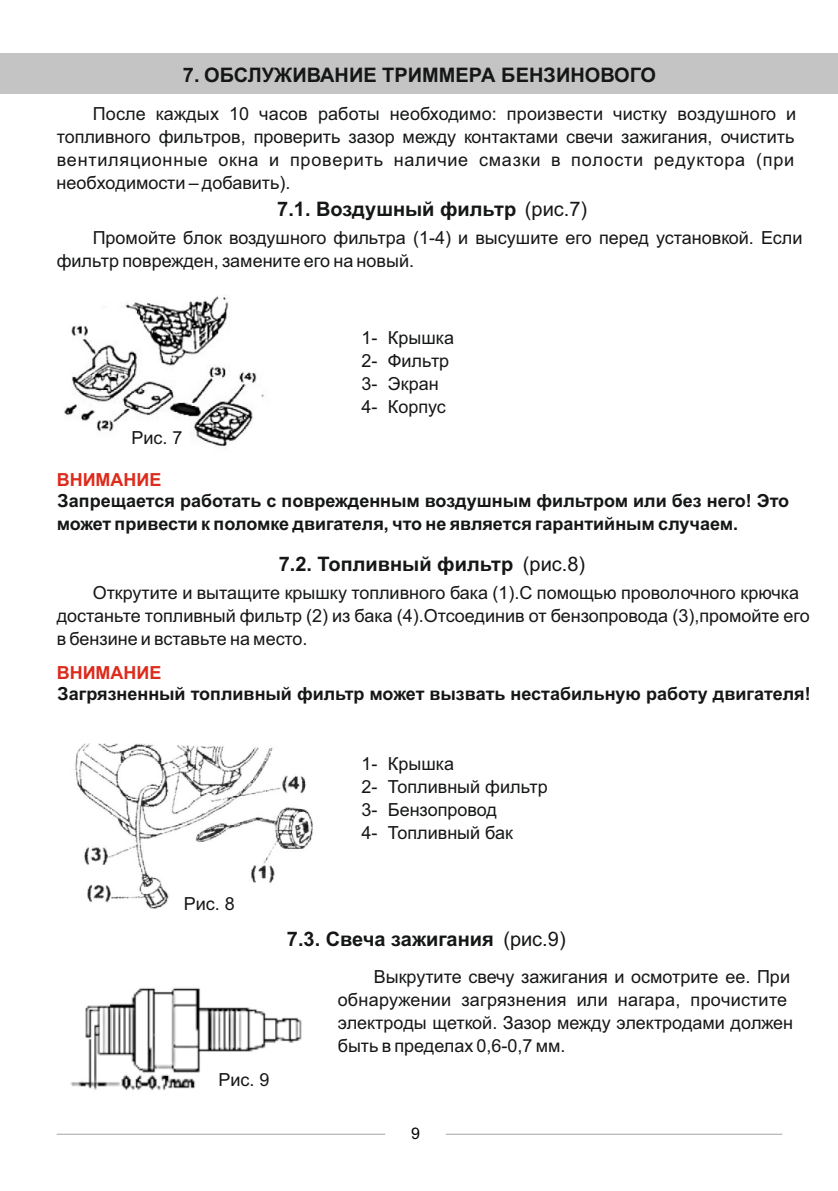
<style>
.page{position:relative;width:838px;height:1191px;background:#fff}
.page>*{position:absolute;margin:0;border:0;box-sizing:border-box;transform-origin:0 0}
.t1{font:700 20px "Arial";color:#151616}
.t2{font:18px/23px "Arial";color:#151616}
.t3{font:700 18px/23px "Arial";color:#151616}
.t4{font:700 18px "Arial";color:#dd2b1c}
.t5{font:16px "Arial";color:#000}
.s1{font-weight:400}
</style>
<div class="page">
<hr style="left:57px;top:1133px;width:328px;height:1px;background:#aeafb0">
<hr style="left:446px;top:1133px;width:336px;height:1px;background:#aeafb0">
<div style="left:0;top:53px;width:838px;height:41px;background:#c4c4c5"></div>
<img style="left:64px;top:296px;width:200px;height:154px">
<img style="left:75px;top:743px;width:238px;height:166px">
<img style="left:70px;top:987px;width:232px;height:104px">
<p class="t1" style="left:183px;top:68px;width:475px">7. ОБСЛУЖИВАНИЕ ТРИММЕРА БЕНЗИНОВОГО</p>
<p class="t2" style="left:57px;top:104px;width:741px;text-align:justify;text-indent:36px">После каждых 10 часов работы необходимо: произвести чистку воздушного и топливного фильтров, проверить зазор между контактами свечи зажигания, очистить вентиляционные окна и проверить наличие смазки в полости редуктора (при необходимости – добавить).</p>
<p class="t1" style="left:277px;top:201px;width:311px">7.1. Воздушный фильтр <span class="s1">(рис.7)</span></p>
<p class="t2" style="left:57px;top:228px;width:747px;text-indent:36px">Промойте блок воздушного фильтра (1-4) и высушите его перед установкой. Если фильтр поврежден, замените его на новый.</p>
<p class="t2" style="left:131px;top:428px;width:53px">Рис. 7</p>
<p class="t4" style="left:57px;top:473px;width:106px">ВНИМАНИЕ</p>
<p class="t2" style="left:361px;top:328px;width:94px">1- Крышка<br>2- Фильтр<br>3- Экран<br>4- Корпус</p>
<p class="t3" style="left:57px;top:491px;width:734px">Запрещается работать с поврежденным воздушным фильтром или без него! Это может привести к поломке двигателя, что не является гарантийным случаем.</p>
<p class="t1" style="left:279px;top:556px;width:308px">7.2. Топливный фильтр <span class="s1">(рис.8)</span></p>
<p class="t2" style="left:57px;top:582px;width:755px;text-indent:36px">Открутите и вытащите крышку топливного бака (1).С помощью проволочного крючка достаньте топливный фильтр (2) из бака (4).Отсоединив от бензопровода (3),промойте его в бензине и вставьте на место.</p>
<p class="t4" style="left:57px;top:665px;width:106px">ВНИМАНИЕ</p>
<p class="t3" style="left:58px;top:683px;width:755px">Загрязненный топливный фильтр может вызвать нестабильную работу двигателя!</p>
<p class="t2" style="left:361px;top:753px;width:188px">1- Крышка<br>2- Топливный фильтр<br>3- Бензопровод<br>4- Топливный бак</p>
<p class="t2" style="left:184px;top:893px;width:53px">Рис. 8</p>
<p class="t2" style="left:218px;top:1069px;width:53px">Рис. 9</p>
<p class="t1" style="left:287px;top:931px;width:280px">7.3. Свеча зажигания <span class="s1">(рис.9)</span></p>
<p class="t2" style="left:338px;top:966px;width:457px;text-indent:36px">Выкрутите свечу зажигания и осмотрите ее. При обнаружении загрязнения или нагара, прочистите электроды щеткой. Зазор между электродами должен быть в пределах 0,6-0,7 мм.</p>
<p class="t5" style="left:411px;top:1126px;width:10px">9</p>
</div>
